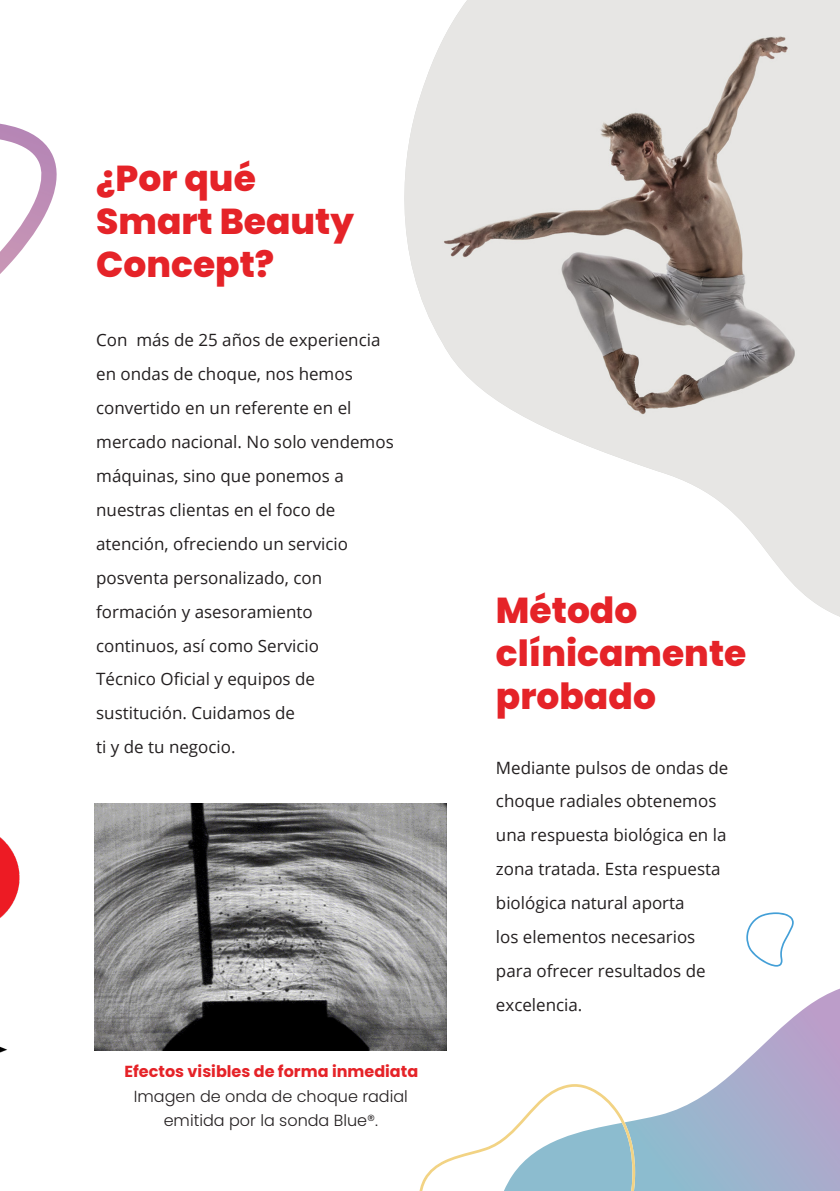
<style>
.page{position:relative;width:840px;height:1191px;background:#fff}
.page>*{position:absolute;margin:0;border:0;box-sizing:border-box;transform-origin:0 0}
.t1{font:800 36px/43.2px "Poppins";color:#e52328}
.Body_Text{font:17px/33.8px "Open Sans";color:#231f20}
.t2{font:300 16px "Poppins";color:#231f20}
.t3{font:700 16px "Poppins";color:#e52328}
</style>
<div class="page">
<img style="left:404px;top:0;width:435px;height:616px">
<svg style="left:634px;top:989px;width:205px;height:202px"></svg>
<svg style="left:746px;top:912px;width:47px;height:54px"></svg>
<svg style="left:419px;top:1084px;width:215px;height:107px"></svg>
<svg style="left:0;top:124px;width:57px;height:150px"></svg>
<img style="left:95px;top:803px;width:351px;height:247px">
<img style="left:0;top:837px;width:20px;height:216px">
<p class="t1" style="left:96px;top:157px;width:161px">¿Por qué</p>
<p class="t1" style="left:96px;top:200px;width:259px">Smart Beauty<br>Concept?</p>
<p class="Body_Text" style="left:96px;top:323px;width:285px">Con más de 25 años de experiencia</p>
<p class="Body_Text" style="left:96px;top:357px;width:258px">en ondas de choque, nos hemos</p>
<p class="Body_Text" style="left:96px;top:391px;width:256px">convertido en un referente en el</p>
<p class="Body_Text" style="left:96px;top:424px;width:299px">mercado nacional. No solo vendemos máquinas, sino que ponemos a</p>
<p class="Body_Text" style="left:96px;top:492px;width:240px">nuestras clientas en el foco de</p>
<p class="Body_Text" style="left:96px;top:526px;width:253px">atención, ofreciendo un servicio</p>
<p class="Body_Text" style="left:96px;top:560px;width:227px">posventa personalizado, con</p>
<p class="Body_Text" style="left:96px;top:594px;width:218px">formación y asesoramiento</p>
<p class="Body_Text" style="left:96px;top:628px;width:224px">continuos, así como Servicio</p>
<p class="Body_Text" style="left:96px;top:662px;width:220px">Técnico Oficial y equipos de</p>
<p class="Body_Text" style="left:96px;top:696px;width:200px">sustitución. Cuidamos de</p>
<p class="Body_Text" style="left:96px;top:729px;width:141px">ti y de tu negocio.</p>
<p class="t3" style="left:124px;top:1062px;width:295px">Efectos visibles de forma inmediata</p>
<p class="t2" style="left:134px;top:1087px;width:275px">Imagen de onda de choque radial</p>
<p class="t2" style="left:164px;top:1111px;width:216px">emitida por la sonda Blue®.</p>
<p class="t1" style="left:495px;top:588px;width:143px">Método</p>
<p class="t1" style="left:495px;top:632px;width:252px">clínicamente probado</p>
<p class="Body_Text" style="left:495px;top:750px;width:234px">Mediante pulsos de ondas de choque radiales obtenemos una respuesta biológica en la zona tratada. Esta respuesta biológica natural aporta<br>los elementos necesarios para ofrecer resultados de excelencia.</p>
</div>
